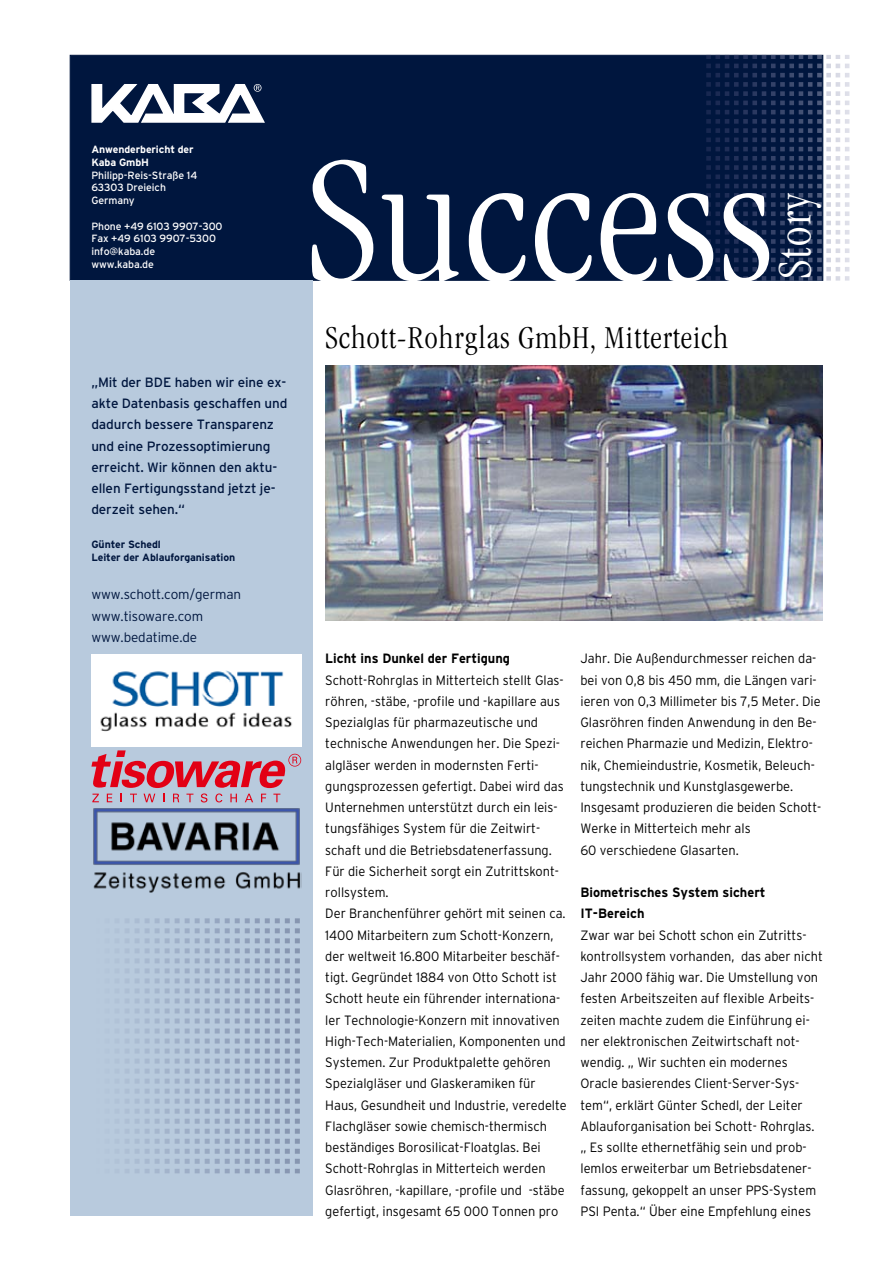
<style>
.page{position:relative;width:893px;height:1263px;background:#fff}
.page>*{position:absolute;margin:0;border:0;box-sizing:border-box;transform-origin:0 0}
.t1{font:300 condensed 187.5px "Garamond";letter-spacing:.02em;color:#fff}
.t2{font:300 condensed 49.5px "Garamond";letter-spacing:.03em;color:#fff}
.t3{font:300 condensed 33px "Garamond";letter-spacing:.03em;color:#000}
.t4{font:300 13.5px/21.3px "Interstate";color:#000;scale:.95 1}
.t5{font:13.5px/21.3px "Interstate";letter-spacing:-.01em;color:#00163e}
.t6{font:700 13.5px/21.3px "Interstate";color:#000;scale:.95 1}
.t7{font:300 13.5px/21.3px "Interstate";letter-spacing:-.01em;color:#00163e}
.t8{font:10.5px/12.8px "Interstate";letter-spacing:-.01em;color:#fff}
.t9{font:700 10.5px/12.8px "Interstate";letter-spacing:-.01em;color:#00163e}
.t10{font:700 10.5px/12.8px "Interstate";letter-spacing:-.01em;color:#fff}
</style>
<div class="page">
<div style="left:70px;top:55px;width:753px;height:226px;background:#00163e;border:1px solid #00163e"></div>
<svg style="left:706px;top:55px;width:143px;height:41px"></svg>
<img style="left:325px;top:366px;width:498px;height:255px">
<div style="left:70px;top:281px;width:243px;height:935px;background:#b8cadd"></div>
<img style="left:91px;top:654px;width:210px;height:93px">
<svg style="left:91px;top:750px;width:210px;height:52px"></svg>
<img style="left:93px;top:808px;width:208px;height:85px">
<svg style="left:126px;top:918px;width:174px;height:35px"></svg>
<svg style="left:91px;top:84px;width:174px;height:39px"></svg>
<p class="t10" style="left:91px;top:143px;width:104px">Anwenderbericht der<br>Kaba GmbH</p>
<p class="t8" style="left:91px;top:168px;width:107px">Philipp-Reis-Straße 14<br>63303 Dreieich<br>Germany</p>
<p class="t8" style="left:91px;top:219px;width:133px">Phone +49 6103 9907-300<br>Fax +49 6103 9907-5300 info@kaba.de<br>www.kaba.de</p>
<p class="t5" style="left:91px;top:371px;width:197px">„Mit der BDE haben wir eine ex&shy;akte Datenbasis geschaffen und dadurch bessere Transparenz und eine Prozessoptimierung erreicht. Wir können den aktu&shy;ellen Fertigungsstand jetzt je&shy;derzeit sehen.“</p>
<p class="t9" style="left:91px;top:538px;width:145px">Günter Schedl<br>Leiter der Ablauforganisation</p>
<p class="t7" style="left:91px;top:584px;width:151px">www.schott.com/german www.tisoware.com www.bedatime.de</p>
<h1 class="t1" style="left:305px;top:119px;width:469px">Success</h1>
<h2 class="t2" style="left:768px;top:279px;width:88px;rotate:-90deg">Story</h2>
<h3 class="t3" style="left:325px;top:320px;width:404px">Schott-Rohrglas GmbH, Mitterteich</h3>
<p class="t6" style="left:325px;top:648px;width:196px">Licht ins Dunkel der Fertigung</p>
<p class="t4" style="left:325px;top:669px;width:256px">Schott-Rohrglas in Mitterteich stellt Glas&shy;röhren, -stäbe, -profile und -kapillare aus Spezialglas für pharmazeutische und technische Anwendungen her. Die Spezi&shy;algläser werden in modernsten Ferti&shy;gungsprozessen gefertigt. Dabei wird das Unternehmen unterstützt durch ein leis&shy;tungsfähiges System für die Zeitwirt&shy;schaft und die Betriebsdatenerfassung.<br>Für die Sicherheit sorgt ein Zutrittskont&shy;rollsystem.<br>Der Branchenführer gehört mit seinen ca.<br>1400 Mitarbeitern zum Schott-Konzern, der weltweit 16.800 Mitarbeiter beschäf&shy;tigt. Gegründet 1884 von Otto Schott ist Schott heute ein führender internationa&shy;ler Technologie-Konzern mit innovativen High-Tech-Materialien, Komponenten und Systemen. Zur Produktpalette gehören Spezialgläser und Glaskeramiken für Haus, Gesundheit und Industrie, veredelte Flachgläser sowie chemisch-thermisch beständiges Borosilicat-Floatglas. Bei Schott-Rohrglas in Mitterteich werden Glasröhren, -kapillare, -profile und -stäbe gefertigt, insgesamt 65 000 Tonnen pro</p>
<p class="t4" style="left:580px;top:648px;width:255px">Jahr. Die Außendurchmesser reichen da&shy;bei von 0,8 bis 450 mm, die Längen vari&shy;ieren von 0,3 Millimeter bis 7,5 Meter. Die Glasröhren finden Anwendung in den Be&shy;reichen Pharmazie und Medizin, Elektro&shy;nik, Chemieindustrie, Kosmetik, Beleuch&shy;tungstechnik und Kunstglasgewerbe.<br>Insgesamt produzieren die beiden Schott-Werke in Mitterteich mehr als<br>60 verschiedene Glasarten.</p>
<p class="t6" style="left:580px;top:881px;width:196px">Biometrisches System sichert<br>IT-Bereich</p>
<p class="t4" style="left:580px;top:924px;width:257px">Zwar war bei Schott schon ein Zutritts&shy;kontrollsystem vorhanden, das aber nicht Jahr 2000 fähig war. Die Umstellung von festen Arbeitszeiten auf flexible Arbeits&shy;zeiten machte zudem die Einführung ei&shy;ner elektronischen Zeitwirtschaft not&shy;wendig. „ Wir suchten ein modernes Oracle basierendes Client-Server-Sys&shy;tem“, erklärt Günter Schedl, der Leiter Ablauforganisation bei Schott- Rohrglas. „ Es sollte ethernetfähig sein und prob&shy;lemlos erweiterbar um Betriebsdatener&shy;fassung, gekoppelt an unser PPS-System PSI Penta.“ Über eine Empfehlung eines</p>
</div>
